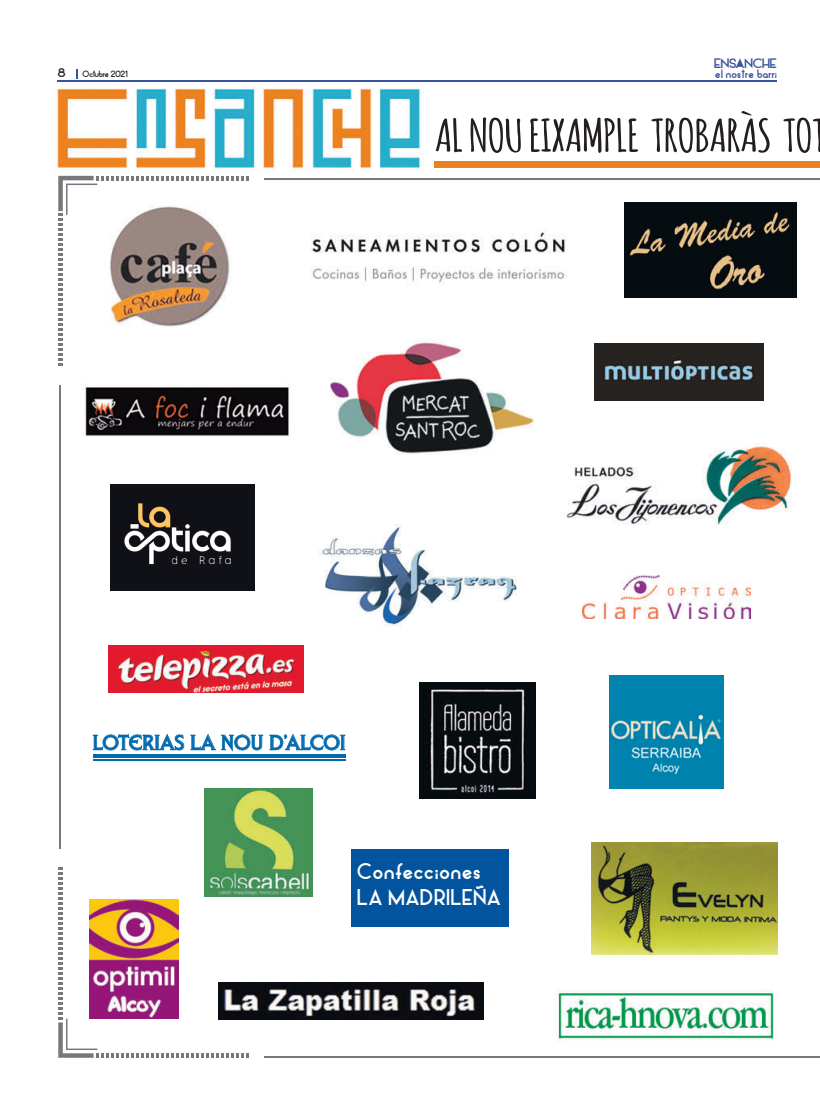
<style>
.page{position:relative;width:820px;height:1106px;background:#fff}
.page>*{position:absolute;margin:0;border:0;box-sizing:border-box;transform-origin:0 0}
.t1{font:700 44px "Amatic";color:#231f20;scale:1.2 1}
.t2{font:22.3px "Liberty D";color:#006aae}
.t3{font:20px/26px "Alpaca Scarlett Demo";letter-spacing:.045em;color:#fff}
.t4{font:12px "Alpaca Solidify";letter-spacing:-.015em;color:#3a539d;scale:1.1 1}
.t5{font:11px "Alpaca Scarlett Demo";color:#1d2025}
.t6{font:10.6px "Alpaca Scarlett Demo";letter-spacing:.02em;color:#3a539d}
.t7{font:8px "Alpaca Scarlett Demo";letter-spacing:-.005em;color:#1d2025}
</style>
<div class="page">
<img style="left:57px;top:69px;width:407px;height:111px">
<img style="left:582px;top:575px;width:168px;height:43px">
<img style="left:624px;top:203px;width:172px;height:95px">
<img style="left:249px;top:982px;width:234px;height:37px">
<img style="left:419px;top:682px;width:116px;height:116px">
<img style="left:566px;top:445px;width:226px;height:80px">
<img style="left:555px;top:989px;width:219px;height:51px">
<img style="left:310px;top:229px;width:257px;height:56px">
<img style="left:109px;top:645px;width:195px;height:48px">
<hr style="left:57px;top:80px;width:719px;height:2px;background:#3a539d">
<svg style="left:93px;top:733px;width:91px;height:17px"></svg>
<svg style="left:190px;top:733px;width:73px;height:18px"></svg>
<svg style="left:269px;top:733px;width:76px;height:17px"></svg>
<hr style="left:93px;top:754px;width:252px;height:3px;background:#006aae">
<hr style="left:93px;top:759px;width:252px;height:1px;background:#006aae">
<img style="left:609px;top:675px;width:113px;height:113px">
<div style="left:351px;top:848px;width:158px;height:78px;background:#01549d"></div>
<img style="left:85px;top:385px;width:205px;height:51px">
<img style="left:111px;top:485px;width:143px;height:106px">
<img style="left:591px;top:842px;width:186px;height:112px">
<img style="left:594px;top:344px;width:169px;height:56px">
<svg style="left:58px;top:176px;width:191px;height:190px"></svg>
<svg style="left:58px;top:867px;width:191px;height:190px"></svg>
<hr style="left:264px;top:178px;width:555px;height:1px;background:#76787b">
<hr style="left:264px;top:1056px;width:555px;height:1px;background:#76787b">
<hr style="left:60px;top:385px;width:1px;height:463px;background:#76787b">
<img style="left:204px;top:788px;width:108px;height:108px">
<img style="left:318px;top:525px;width:199px;height:101px">
<div style="left:434px;top:161px;width:385px;height:6px;background:#ea8120"></div>
<img style="left:329px;top:342px;width:206px;height:113px">
<p class="t4" style="left:713px;top:55px;width:58px">ENSANCHE</p>
<p class="t5" style="left:58px;top:65px;width:9px">8</p>
<p class="t7" style="left:82px;top:68px;width:47px">Octubre 2021</p>
<p class="t6" style="left:715px;top:66px;width:63px">el nostre barri</p>
<p class="t1" style="left:434px;top:104px;width:326px">AL NOU EIXAMPLE TROBARÀS TOT</p>
<p class="t2" style="left:92px;top:730px;width:255px">LOTERIAS LA NOU D’ALCOI</p>
<p class="t3" style="left:357px;top:858px;width:145px">Confecciones<br>LA MADRILEÑA</p>
</div>
